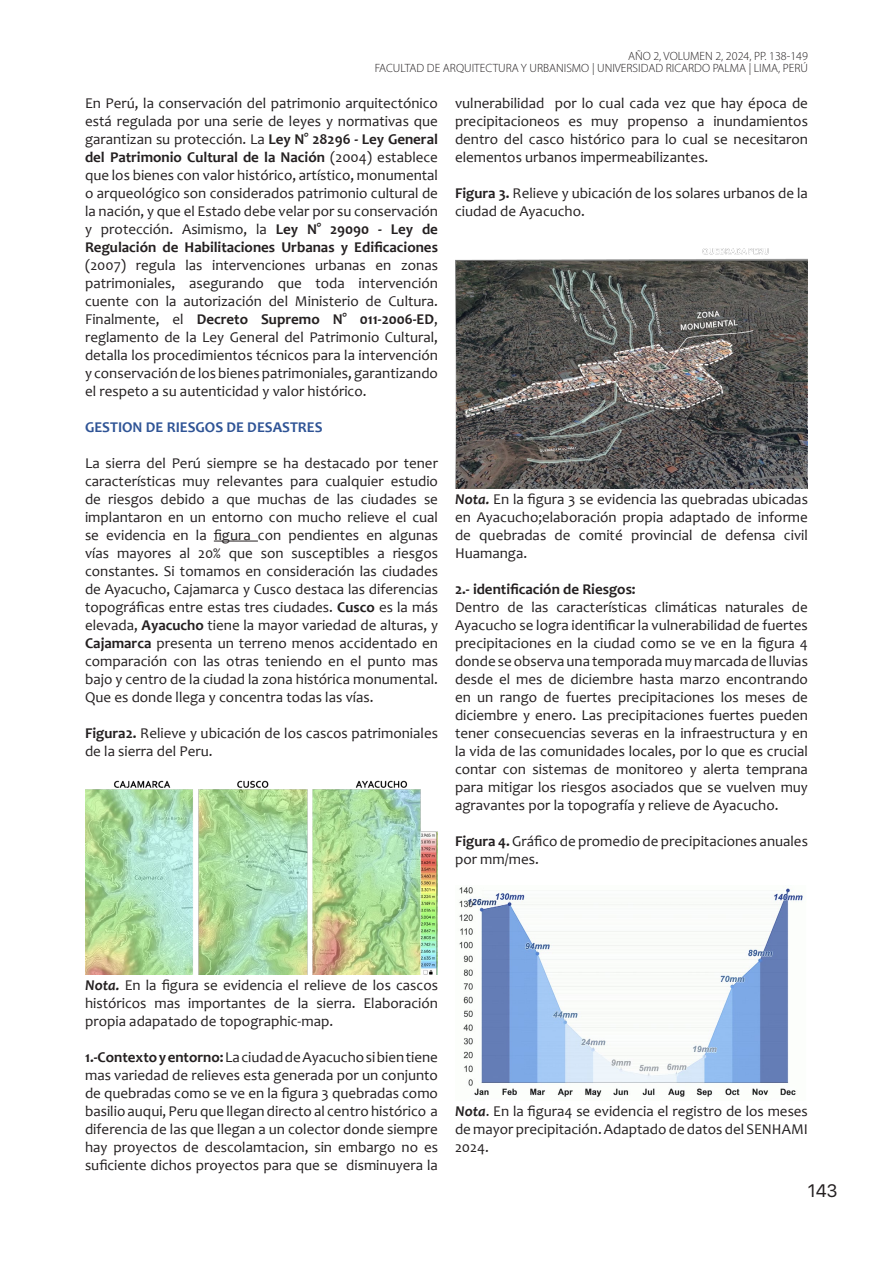
<style>
.page{position:relative;width:893px;height:1263px;background:#fff}
.page>*{position:absolute;margin:0;border:0;box-sizing:border-box;transform-origin:0 0}
.t1{font:18px "SF Pro Display";color:#231f20}
.t2{font:15px/18px "Candara";color:#231f20;text-align:justify}
.t3{font:700 15px "Candara";color:#2f5496}
.t4{font:700 15px "Candara";color:#231f20}
.t5{font:300 12px/12px "Myriad Pro";color:#231f20;text-align:right}
.s1{font-weight:700}
.s2{font-weight:700;font-style:italic}
</style>
<div class="page">
<hr style="left:214px;top:541px;width:44px;height:1px;background:#231f20">
<img style="left:85px;top:780px;width:353px;height:195px">
<img style="left:455px;top:248px;width:353px;height:241px">
<img style="left:459px;top:887px;width:345px;height:210px">
<p class="t5" style="left:375px;top:50px;width:435px">AÑO 2, VOLUMEN 2, 2024, PP. 138-149<br>FACULTAD DE ARQUITECTURA Y URBANISMO | UNIVERSIDAD RICARDO PALMA | LIMA, PERÚ</p>
<p class="t2" style="left:85px;top:94px;width:354px">En Perú, la conservación del patrimonio arquitectónico está regulada por una serie de leyes y normativas que garantizan su protección. La <span class="s1">Ley N° 28296 - Ley General del Patrimonio Cultural de la Nación</span> (2004) establece que los bienes con valor histórico, artístico, monumental o arqueológico son considerados patrimonio cultural de la nación, y que el Estado debe velar por su conservación y protección. Asimismo, la <span class="s1">Ley N° 29090 - Ley de Regulación de Habilitaciones Urbanas y Edificaciones </span>(2007) regula las intervenciones urbanas en zonas patrimoniales, asegurando que toda intervención cuente con la autorización del Ministerio de Cultura.<br>Finalmente, el <span class="s1">Decreto Supremo N° 011-2006-ED</span>, reglamento de la Ley General del Patrimonio Cultural, detalla los procedimientos técnicos para la intervención y conservación de los bienes patrimoniales, garantizando el respeto a su autenticidad y valor histórico.</p>
<p class="t3" style="left:85px;top:418px;width:239px">GESTION DE RIESGOS DE DESASTRES</p>
<p class="t2" style="left:85px;top:454px;width:354px">La sierra del Perú siempre se ha destacado por tener características muy relevantes para cualquier estudio de riesgos debido a que muchas de las ciudades se implantaron en un entorno con mucho relieve el cual se evidencia en la figura con pendientes en algunas vías mayores al 20% que son susceptibles a riesgos constantes. Si tomamos en consideración las ciudades de Ayacucho, Cajamarca y Cusco destaca las diferencias topográficas entre estas tres ciudades. <span class="s1">Cusco</span> es la más elevada, <span class="s1">Ayacucho</span> tiene la mayor variedad de alturas, y <span class="s1">Cajamarca</span> presenta un terreno menos accidentado en comparación con las otras teniendo en el punto mas bajo y centro de la ciudad la zona histórica monumental.<br>Que es donde llega y concentra todas las vías.</p>
<p class="t2" style="left:85px;top:724px;width:354px"><span class="s1">Figura2.</span> Relieve y ubicación de los cascos patrimoniales de la sierra del Peru.</p>
<p class="t2" style="left:455px;top:94px;width:354px">vulnerabilidad por lo cual cada vez que hay época de precipitacioneos es muy propenso a inundamientos dentro del casco histórico para lo cual se necesitaron elementos urbanos impermeabilizantes.</p>
<p class="t2" style="left:455px;top:184px;width:354px"><span class="s1">Figura 3.</span> Relieve y ubicación de los solares urbanos de la ciudad de Ayacucho.</p>
<p class="t2" style="left:455px;top:490px;width:354px"><span class="s2">Nota.</span> En la figura 3 se evidencia las quebradas ubicadas en Ayacucho;elaboración propia adaptado de informe de quebradas de comité provincial de defensa civil Huamanga.</p>
<p class="t4" style="left:455px;top:580px;width:182px">2.- identificación de Riesgos:</p>
<p class="t2" style="left:455px;top:598px;width:354px">Dentro de las características climáticas naturales de Ayacucho se logra identificar la vulnerabilidad de fuertes precipitaciones en la ciudad como se ve en la figura 4 donde se observa una temporada muy marcada de lluvias desde el mes de diciembre hasta marzo encontrando en un rango de fuertes precipitaciones los meses de diciembre y enero. Las precipitaciones fuertes pueden tener consecuencias severas en la infraestructura y en la vida de las comunidades locales, por lo que es crucial contar con sistemas de monitoreo y alerta temprana para mitigar los riesgos asociados que se vuelven muy agravantes por la topografía y relieve de Ayacucho.</p>
<p class="t2" style="left:455px;top:832px;width:354px"><span class="s1">Figura 4.</span> Gráfico de promedio de precipitaciones anuales por mm/mes.</p>
<p class="t2" style="left:85px;top:976px;width:354px"><span class="s2">Nota.</span> En la figura se evidencia el relieve de los cascos históricos mas importantes de la sierra. Elaboración propia adapatado de topographic-map.</p>
<p class="t2" style="left:85px;top:1048px;width:354px"><span class="s1">1.-Contexto y entorno:</span> La ciudad de Ayacucho si bien tiene mas variedad de relieves esta generada por un conjunto de quebradas como se ve en la figura 3 quebradas como basilio auqui, Peru que llegan directo al centro histórico a diferencia de las que llegan a un colector donde siempre hay proyectos de descolamtacion, sin embargo no es suficiente dichos proyectos para que se disminuyera la</p>
<p class="t2" style="left:455px;top:1102px;width:354px"><span class="s2">Nota</span>. En la figura4 se evidencia el registro de los meses de mayor precipitación. Adaptado de datos del SENHAMI 2024.</p>
<p class="t1" style="left:808px;top:1177px;width:31px">143</p>
</div>
